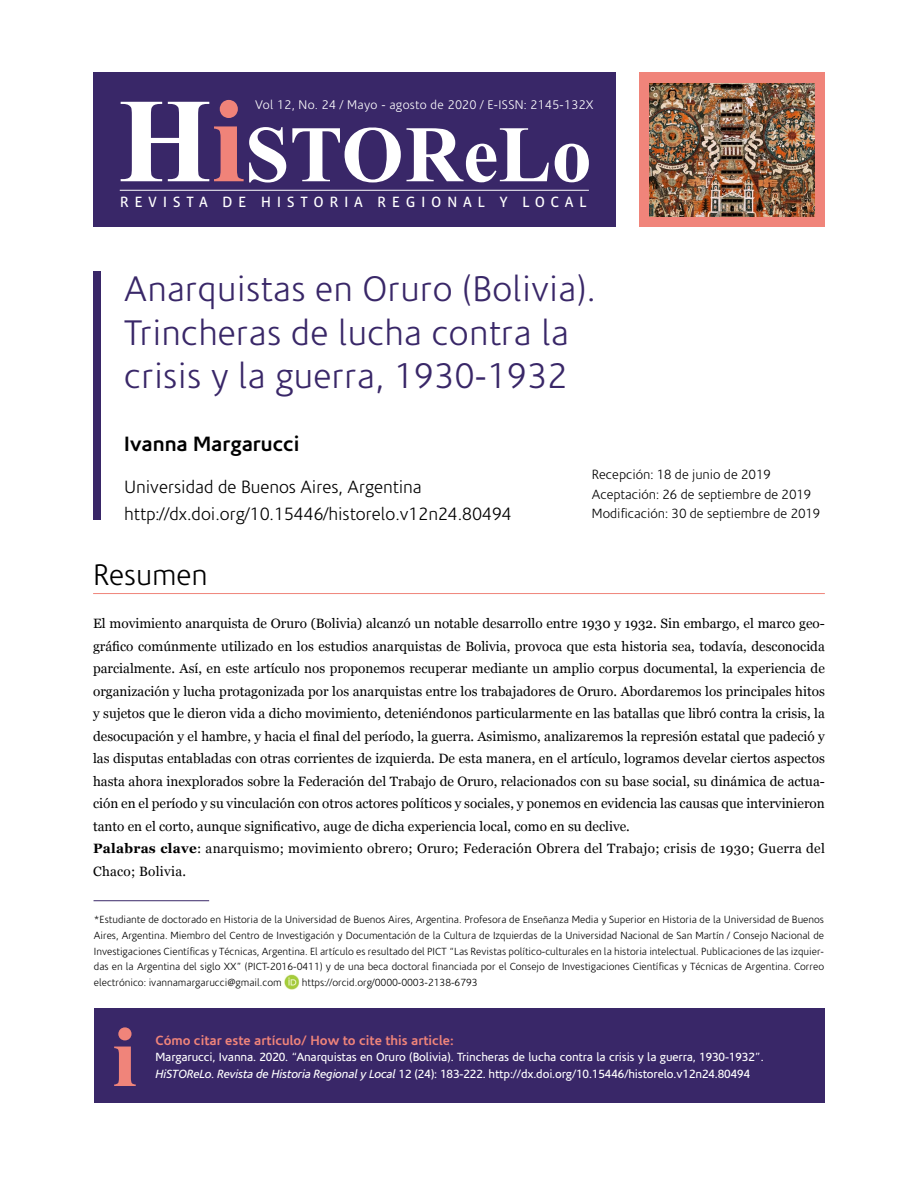
<style>
.page{position:relative;width:918px;height:1188px;background:#fff}
.page>*{position:absolute;margin:0;border:0;box-sizing:border-box;transform-origin:0 0}
.t1{font:300 36px/43.2px "Corisande";letter-spacing:.01em;color:#392768}
.t2{font:300 30px "Corisande";color:#000}
.t3{font:700 21px "Corisande";color:#000}
.t4{font:300 18px/27px "Corisande";color:#000}
.t5{font:15.3px "Vista Sans OT";letter-spacing:.365em;color:#fff}
.t6{font:13.5px/22.5px "Georgia";color:#000}
.t7{font:300 13.5px/19.5px "Corisande";color:#000}
.t8{font:700 13.5px "Corisande";color:#f0847a}
.t9{font:300 12.6px "Corisande";letter-spacing:.025em;color:#fff}
.t10{font:12px/16.5px "Corisande";letter-spacing:-.01em;color:#fff}
.t11{font:300 10.5px/15.8px "Corisande";color:#000;text-align:justify}
.s1{font-weight:700}
.s2{font-style:italic}
</style>
<div class="page">
<div style="left:94px;top:73px;width:522px;height:154px;background:#392768"></div>
<div style="left:639px;top:72px;width:185px;height:155px;background:#f0847a"></div>
<img style="left:649px;top:84px;width:166px;height:132px">
<svg style="left:121px;top:100px;width:468px;height:83px"></svg>
<hr style="left:120px;top:190px;width:469px;height:1px;background:#fff">
<div style="left:94px;top:1008px;width:730px;height:95px;background:#392768"></div>
<div style="left:94px;top:271px;width:7px;height:249px;background:#392768"></div>
<svg style="left:114px;top:1027px;width:22px;height:59px"></svg>
<img style="left:284px;top:974px;width:15px;height:15px">
<hr style="left:94px;top:900px;width:115px;height:1px;background:#392768">
<hr style="left:93px;top:593px;width:732px;height:1px;background:#f0847a">
<p class="t9" style="left:255px;top:98px;width:340px">Vol 12, No. 24 / Mayo - agosto de 2020 / E-ISSN: 2145-132X</p>
<p class="t5" style="left:120px;top:194px;width:469px">REVISTA DE HISTORIA REGIONAL Y LOCAL</p>
<h1 class="t1" style="left:124px;top:269px;width:473px">Anarquistas en Oruro (Bolivia).<br>Trincheras de lucha contra la crisis y la guerra, 1930-1932</h1>
<h3 class="t3" style="left:124px;top:431px;width:177px">Ivanna Margarucci</h3>
<h3 class="t4" style="left:124px;top:474px;width:389px">Universidad de Buenos Aires, Argentina http://dx.doi.org/10.15446/historelo.v12n24.80494</h3>
<p class="t7" style="left:592px;top:465px;width:230px">Recepción: 18 de junio de 2019<br>Aceptación: 26 de septiembre de 2019<br>Modificación: 30 de septiembre de 2019</p>
<h2 class="t2" style="left:93px;top:559px;width:116px">Resumen</h2>
<p class="t6" style="left:93px;top:612px;width:733px">El movimiento anarquista de Oruro (Bolivia) alcanzó un notable desarrollo entre 1930 y 1932. Sin embargo, el marco geo&shy;gráfico comúnmente utilizado en los estudios anarquistas de Bolivia, provoca que esta historia sea, todavía, desconocida parcialmente. Así, en este artículo nos proponemos recuperar mediante un amplio corpus documental, la experiencia de organización y lucha protagonizada por los anarquistas entre los trabajadores de Oruro. Abordaremos los principales hitos y sujetos que le dieron vida a dicho movimiento, deteniéndonos particularmente en las batallas que libró contra la crisis, la desocupación y el hambre, y hacia el final del período, la guerra. Asimismo, analizaremos la represión estatal que padeció y las disputas entabladas con otras corrientes de izquierda. De esta manera, en el artículo, logramos develar ciertos aspectos hasta ahora inexplorados sobre la Federación del Trabajo de Oruro, relacionados con su base social, su dinámica de actua&shy;ción en el período y su vinculación con otros actores políticos y sociales, y ponemos en evidencia las causas que intervinieron tanto en el corto, aunque significativo, auge de dicha experiencia local, como en su declive.<br><span class="s1">Palabras clave</span>: anarquismo; movimiento obrero; Oruro; Federación Obrera del Trabajo; crisis de 1930; Guerra del Chaco; Bolivia.</p>
<p class="t11" style="left:94px;top:912px;width:732px">*Estudiante de doctorado en Historia de la Universidad de Buenos Aires, Argentina. Profesora de Enseñanza Media y Superior en Historia de la Universidad de Buenos Aires, Argentina. Miembro del Centro de Investigación y Documentación de la Cultura de Izquierdas de la Universidad Nacional de San Martín / Consejo Nacional de Investigaciones Científicas y Técnicas, Argentina. El artículo es resultado del PICT “Las Revistas político-culturales en la historia intelectual. Publicaciones de las izquier&shy;das en la Argentina del siglo XX” (PICT-2016-0411) y de una beca doctoral financiada por el Consejo de Investigaciones Científicas y Técnicas de Argentina. Correo electrónico: ivannamargarucci@gmail.com</p>
<p class="t11" style="left:302px;top:975px;width:177px">https://orcid.org/0000-0003-2138-6793</p>
<p class="t8" style="left:155px;top:1032px;width:300px">Cómo citar este artículo/ How to cite this article:</p>
<p class="t10" style="left:155px;top:1049px;width:610px">Margarucci, Ivanna. 2020. “Anarquistas en Oruro (Bolivia). Trincheras de lucha contra la crisis y la guerra, 1930-1932”.<br><span class="s2">HiSTOReLo. Revista de Historia Regional y Local</span> 12 (24): 183-222. http://dx.doi.org/10.15446/historelo.v12n24.80494</p>
</div>
